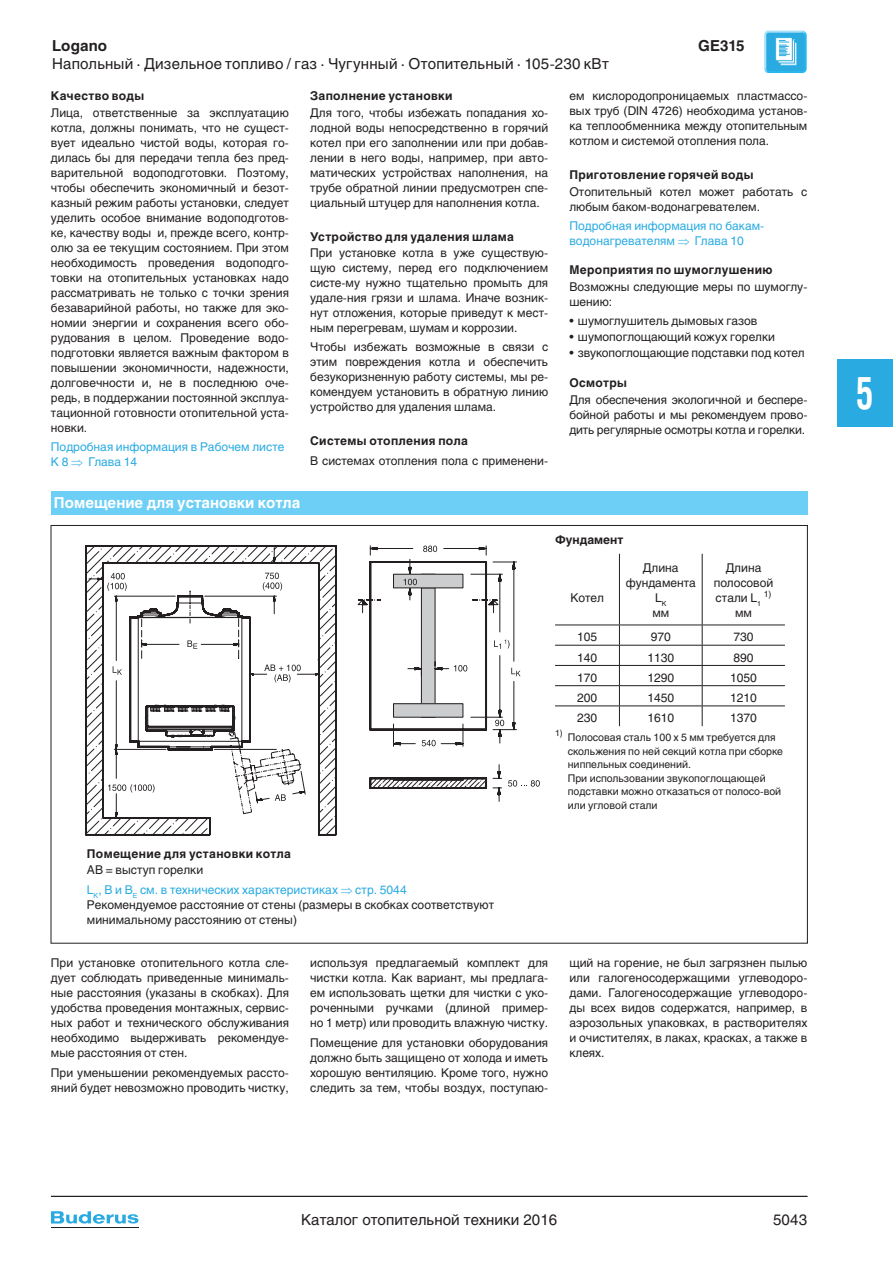
<style>
.page{position:relative;width:893px;height:1263px;background:#fff}
.page>*{position:absolute;margin:0;border:0;box-sizing:border-box;transform-origin:0 0}
.t1{font:700 condensed 45px "Helios C Cn";color:#fff;scale:.8 1}
.t2{font:15px "Helios C";letter-spacing:.01em;color:#231f20}
.t3{font:700 15px "Helios C";color:#fff}
.t4{font:700 15px "Helios C";letter-spacing:.01em;color:#231f20}
.t5{font:12px/15px "Helios C";color:#231f20;text-align:justify}
.t6{font:700 12px "Helios C";letter-spacing:.03em;color:#231f20}
.t7{font:12px/15px "Helios C";color:#29abe2}
.t8{font:700 12px "Helios C";color:#231f20}
.t9{font:10.5px/13.5px "Helios C";color:#231f20}
.t10{font:8.7px "Helios C";color:#231f20}
.s1{color:#231f20}
</style>
<div class="page">
<svg style="left:51px;top:1211px;width:87px;height:13px"></svg>
<hr style="left:51px;top:1227px;width:87px;height:1px;background:#221e1f">
<div style="left:837px;top:359px;width:55px;height:68px;background:#29abe2"></div>
<hr style="left:51px;top:1196px;width:756px;height:1px;background:#221e1f">
<svg style="left:767px;top:30px;width:37px;height:1px"></svg>
<svg style="left:764px;top:31px;width:43px;height:42px;background:#61c2ea"></svg>
<div style="left:51px;top:491px;width:756px;height:23px;background:#6dcff6"></div>
<svg style="left:85px;top:545px;width:251px;height:291px"></svg>
<svg style="left:187px;top:640px;width:10px;height:9px"></svg>
<svg style="left:89px;top:573px;width:38px;height:18px"></svg>
<svg style="left:250px;top:665px;width:71px;height:18px"></svg>
<svg style="left:357px;top:545px;width:183px;height:257px"></svg>
<svg style="left:555px;top:554px;width:230px;height:172px"></svg>
<p class="t4" style="left:52px;top:40px;width:57px">Logano</p>
<p class="t4" style="left:698px;top:40px;width:48px">GE315</p>
<p class="t2" style="left:52px;top:58px;width:558px">Напольный · Дизельное топливо / газ · Чугунный · Отопительный · 105-230 кВт</p>
<p class="t6" style="left:51px;top:91px;width:95px">Качество воды</p>
<p class="t5" style="left:51px;top:106px;width:239px">Лица, ответственные за эксплуатацию котла, должны понимать, что не сущест&shy;вует идеально чистой воды, которая го&shy;дилась бы для передачи тепла без пред&shy;варительной водоподготовки. Поэтому, чтобы обеспечить экономичный и безот&shy;казный режим работы установки, следует уделить особое внимание водоподготов&shy;ке, качеству воды и, прежде всего, контр&shy;олю за ее текущим состоянием. При этом необходимость проведения водоподго&shy;товки на отопительных установках надо рассматривать не только с точки зре ния безаварийной работы, но также для эко&shy;номии энергии и сохранения всего обо&shy;рудования в целом. Проведение водо&shy;под готовки является важным фактором в повышении экономичности, надежности, долговечности и, не в последнюю оче&shy;редь, в поддержании постоянной эксплуа&shy;тационной готовности отопительной уста&shy;новки.</p>
<p class="t7" style="left:51px;top:440px;width:235px">Подробная информация в Рабочем листе<br>K 8 • Глава 14</p>
<p class="t6" style="left:310px;top:91px;width:144px">Заполнение установки</p>
<p class="t5" style="left:310px;top:106px;width:239px">Для того, чтобы избежать попадания хо&shy;лодной воды непосредственно в горячий котел при его заполнении или при добав&shy;лении в него воды, например, при авто&shy;матических устройствах наполнения, на трубе обратной линии предусмотрен спе&shy;циальный штуцер для наполнения котла.</p>
<p class="t6" style="left:310px;top:232px;width:205px">Устройство для удаления шлама</p>
<p class="t5" style="left:310px;top:246px;width:239px">При установке котла в уже существую&shy;щую систему, перед его подключением систе-му нужно тщательно промыть для удале-ния грязи и шлама. Иначе возник&shy;нут отло жения, которые приведут к мест&shy;ным пере гревам, шумам и коррозии.</p>
<p class="t5" style="left:310px;top:341px;width:239px">Чтобы избежать возможные в связи с этим повреждения котла и обеспечить безуко ризненную работу системы, мы ре&shy;комен дуем установить в обратную линию уст ройство для удаления шлама.</p>
<p class="t6" style="left:310px;top:436px;width:159px">Системы отопления пола</p>
<p class="t5" style="left:310px;top:454px;width:239px">В системах отопления пола с применени-</p>
<p class="t5" style="left:569px;top:89px;width:239px">ем кислородопроницаемых пластмассо&shy;вых труб (DIN 4726) необходима установ&shy;ка теплообменника между отопительным котлом и системой отопления пола.</p>
<p class="t6" style="left:569px;top:170px;width:186px">Приготовление горячей воды</p>
<p class="t5" style="left:569px;top:185px;width:239px">Отопительный котел может работать с лю бым баком-водонагревателем.</p>
<p class="t7" style="left:569px;top:219px;width:196px">Подробная информация по бакам&shy;водонагревателям • Глава 10</p>
<p class="t6" style="left:569px;top:265px;width:204px">Мероприятия по шумоглушению</p>
<p class="t5" style="left:569px;top:280px;width:239px">Возможны следующие меры по шумоглу&shy;шению:</p>
<p class="t5" style="left:569px;top:314px;width:190px">• шумоглушитель дымовых газов</p>
<p class="t5" style="left:569px;top:330px;width:207px">• шумопоглощающий кожух горелки</p>
<p class="t5" style="left:569px;top:346px;width:237px">• звукопоглощающие подставки под котел</p>
<p class="t6" style="left:569px;top:379px;width:59px">Осмотры</p>
<p class="t5" style="left:569px;top:393px;width:239px">Для обеспечения экологичной и беспере&shy;бойной работы и мы рекомендуем прово&shy;дить регулярные осмотры котла и горелки.</p>
<p class="t3" style="left:54px;top:497px;width:248px">Помещение для установки котла</p>
<p class="t8" style="left:555px;top:535px;width:70px">Фундамент</p>
<p class="t5" style="left:570px;top:591px;width:35px">Котел</p>
<p class="t5" style="left:626px;top:561px;width:72px;text-align:center">Длина фундамента<br>L<sub>K<br></sub>мм</p>
<p class="t5" style="left:714px;top:561px;width:61px;text-align:left;text-indent:12px">Длина полосовой стали L<sub>1</sub></p>
<p class="t10" style="left:764px;top:591px;width:9px">1)</p>
<p class="t5" style="left:735px;top:606px;width:18px">мм</p>
<p class="t5" style="left:577px;top:630px;width:22px">105</p>
<p class="t5" style="left:651px;top:630px;width:22px">970</p>
<p class="t5" style="left:733px;top:630px;width:22px">730</p>
<p class="t5" style="left:577px;top:651px;width:22px">140</p>
<p class="t5" style="left:647px;top:651px;width:28px">1130</p>
<p class="t5" style="left:733px;top:651px;width:22px">890</p>
<p class="t5" style="left:577px;top:671px;width:22px">170</p>
<p class="t5" style="left:647px;top:671px;width:28px">1290</p>
<p class="t5" style="left:730px;top:671px;width:28px">1050</p>
<p class="t5" style="left:577px;top:691px;width:22px">200</p>
<p class="t5" style="left:647px;top:691px;width:28px">1450</p>
<p class="t5" style="left:730px;top:691px;width:28px">1210</p>
<p class="t5" style="left:577px;top:711px;width:22px">230</p>
<p class="t5" style="left:647px;top:711px;width:28px">1610</p>
<p class="t5" style="left:730px;top:711px;width:28px">1370</p>
<p class="t10" style="left:555px;top:730px;width:9px">1)</p>
<p class="t9" style="left:568px;top:731px;width:217px">Полосовая сталь 100 x 5 мм требуется для скольжения по ней секций котла при сборке ниппельных соединений.<br>При использовании звукопоглощающей подставки можно отказаться от полосо-вой или угловой стали</p>
<p class="t6" style="left:87px;top:849px;width:205px">Помещение для установки котла</p>
<p class="t7" style="left:87px;top:861px;width:321px;line-height:19.5px"><span class="s1">AB = выступ горелки<br></span>L<sub>K</sub>, B и B<sub>E</sub> см. в технических характеристиках • стр. 5044</p>
<p class="t5" style="left:87px;top:898px;width:409px">Рекомендуемое расстояние от стены (размеры в скобках соответствуют мини мальному расстоянию от стены)</p>
<p class="t5" style="left:51px;top:956px;width:239px">При установке отопительного котла сле&shy;дует соблюдать приведенные минималь&shy;ные расстояния (указаны в скобках). Для удобства проведения монтажных, сервис&shy;ных работ и технического обслуживания необходимо выдерживать рекомендуе&shy;мые расстояния от стен.</p>
<p class="t5" style="left:51px;top:1066px;width:239px">При уменьшении рекомендуемых рассто&shy;яний будет невозможно проводить чистку,</p>
<p class="t5" style="left:310px;top:956px;width:239px">используя предлагаемый комплект для чистки котла. Как вариант, мы предлага&shy;ем использовать щетки для чистки с уко&shy;роченными ручками (длиной пример&shy;но 1 метр) или проводить влажную чистку.</p>
<p class="t5" style="left:310px;top:1036px;width:239px">Помещение для установки оборудования должно быть защищено от холода и иметь хорошую вентиляцию. Кроме того, нужно следить за тем, чтобы воздух, поступаю-</p>
<p class="t5" style="left:569px;top:956px;width:239px">щий на горение, не был загрязнен пылью или галогеносодержащими углеводоро&shy;дами. Галогеносодержащие углеводоро&shy;ды всех видов содержатся, например, в аэрозольных упаковках, в растворителях и очистителях, в лаках, красках, а также в клеях.</p>
<p class="t2" style="left:301px;top:1214px;width:258px">Каталог отопительной техники 2016</p>
<p class="t2" style="left:773px;top:1214px;width:36px">5043</p>
<h1 class="t1" style="left:856px;top:366px;width:24px">5</h1>
</div>
